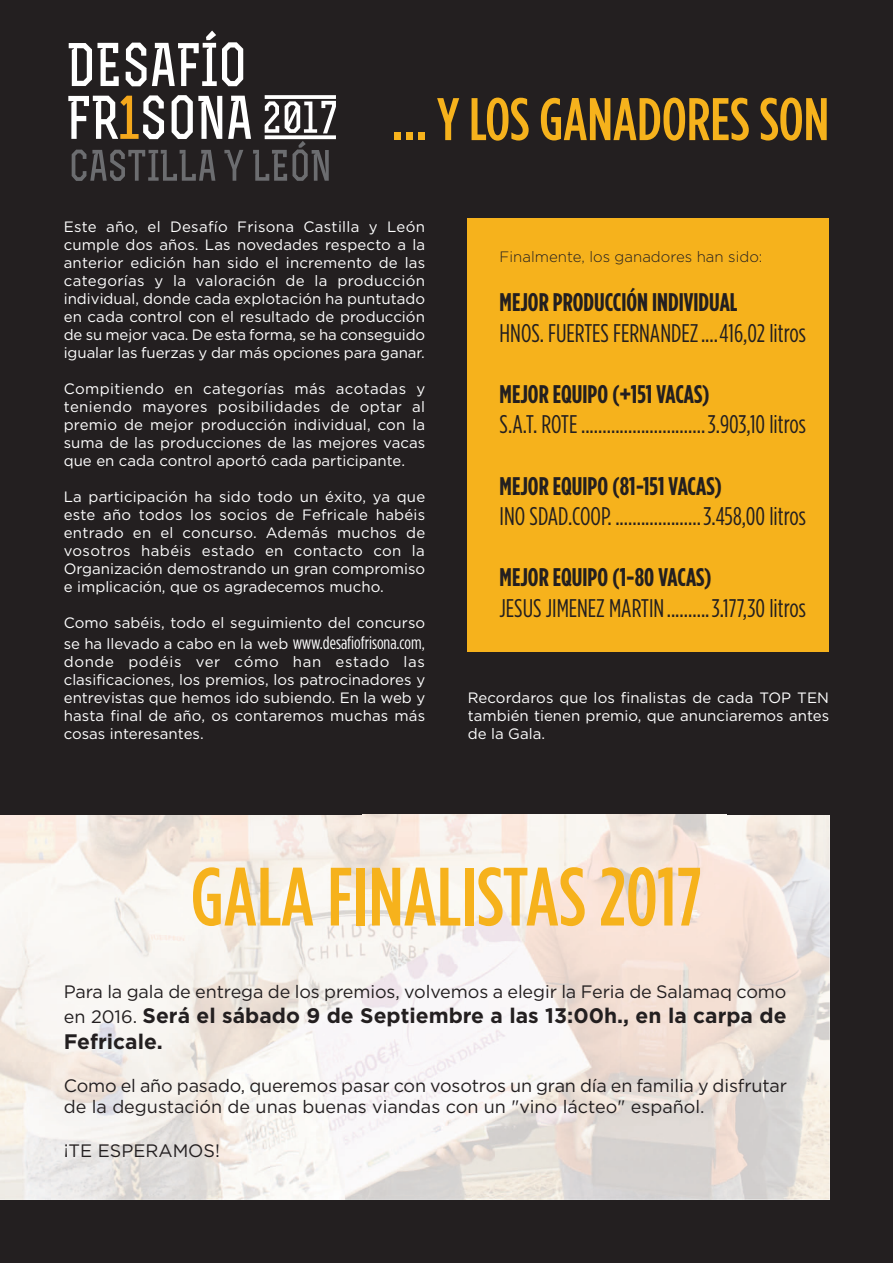
<style>
.page{position:relative;width:893px;height:1263px;background:#231f20}
.page>*{position:absolute;margin:0;border:0;box-sizing:border-box;transform-origin:0 0}
.t1{font:500 82.5px "Gotham Condensed";color:#f6b21c}
.t2{font:500 60px "Gotham Condensed";color:#f6b21c}
.t3{font:25.5px "Gotham Condensed";color:#231f20}
.t4{font:700 25.5px "Gotham Condensed";color:#231f20}
.t5{font:700 21px/25.2px "Gotham";color:#231f20}
.t6{font:18px/21.6px "Gotham";letter-spacing:-.005em;color:#231f20}
.t7{font:15px/18px "Gotham";color:#fff;text-align:justify}
.t8{font:300 15px "Gotham";color:#231f20}
.s1{font-family:"Gotham Condensed";font-size:18px}
.s2{font-weight:400;font-size:18px}
</style>
<div class="page">
<div style="left:468px;top:218px;width:361px;height:434px;background:#f6b21c"></div>
<img style="left:0;top:814px;width:829px;height:385px">
<svg style="left:69px;top:31px;width:174px;height:55px"></svg>
<svg style="left:68px;top:95px;width:268px;height:86px"></svg>
<h2 class="t2" style="left:392px;top:86px;width:439px">... Y LOS GANADORES SON</h2>
<p class="t7" style="left:64px;top:217px;width:363px">Este año, el Desafío Frisona Castilla y León cumple dos años. Las novedades respecto a la anterior edición han sido el incremento de las categorías y la valoración de la producción individual, donde cada explotación ha puntutado en cada control con el resultado de producción de su mejor vaca. De esta forma, se ha conseguido igualar las fuerzas y dar más opciones para ganar.</p>
<p class="t7" style="left:64px;top:379px;width:363px">Compitiendo en categorías más acotadas y teniendo mayores posibilidades de optar al premio de mejor producción individual, con la suma de las producciones de las mejores vacas que en cada control aportó cada participante.</p>
<p class="t7" style="left:64px;top:487px;width:363px">La participación ha sido todo un éxito, ya que este año todos los socios de Fefricale habéis entrado en el concurso. Además muchos de vosotros habéis estado en contacto con la Organización demostrando un gran compromiso e implicación, que os agradecemos mucho.</p>
<p class="t7" style="left:64px;top:611px;width:363px;line-height:21.6px">Como sabéis, todo el seguimiento del concurso se ha llevado a cabo en la web <span class="s1">www.desafiofrisona.com</span>,</p>
<p class="t7" style="left:64px;top:653px;width:363px">donde podéis ver cómo han estado las clasificaciones, los premios, los patrocinadores y entrevistas que hemos ido subiendo. En la web y hasta final de año, os contaremos muchas más cosas interesantes.</p>
<p class="t8" style="left:500px;top:249px;width:264px">Finalmente, los ganadores han sido:</p>
<h3 class="t4" style="left:500px;top:288px;width:239px">MEJOR PRODUCCIÓN INDIVIDUAL</h3>
<h3 class="t3" style="left:500px;top:319px;width:308px">HNOS. FUERTES FERNANDEZ....416,02 litros</h3>
<h3 class="t4" style="left:500px;top:379px;width:212px">MEJOR EQUIPO (+151 VACAS)</h3>
<h3 class="t3" style="left:500px;top:411px;width:308px">S.A.T. ROTE.............................3.903,10 litros</h3>
<h3 class="t4" style="left:500px;top:471px;width:224px">MEJOR EQUIPO (81-151 VACAS)</h3>
<h3 class="t3" style="left:500px;top:503px;width:308px">INO SDAD.COOP. ....................3.458,00 litros</h3>
<h3 class="t4" style="left:500px;top:563px;width:214px">MEJOR EQUIPO (1-80 VACAS)</h3>
<h3 class="t3" style="left:500px;top:594px;width:308px">JESUS JIMENEZ MARTIN..........3.177,30 litros</h3>
<p class="t7" style="left:468px;top:689px;width:363px">Recordaros que los finalistas de cada TOP TEN también tienen premio, que anunciaremos antes de la Gala.</p>
<h1 class="t1" style="left:191px;top:851px;width:513px">GALA FINALISTAS 2017</h1>
<p class="t6" style="left:64px;top:981px;width:724px">Para la gala de entrega de los premios, volvemos a elegir la Feria de Salamaq como</p>
<h3 class="t5" style="left:64px;top:1003px;width:724px"><span class="s2">en 2016.</span> Será el sábado 9 de Septiembre a las 13:00h., en la carpa de<br>Fefricale.</h3>
<p class="t6" style="left:64px;top:1074px;width:725px">Como el año pasado, queremos pasar con vosotros un gran día en familia y disfrutar de la degustación de unas buenas viandas con un "vino lácteo" español.</p>
<p class="t6" style="left:64px;top:1139px;width:158px">¡TE ESPERAMOS!</p>
</div>
